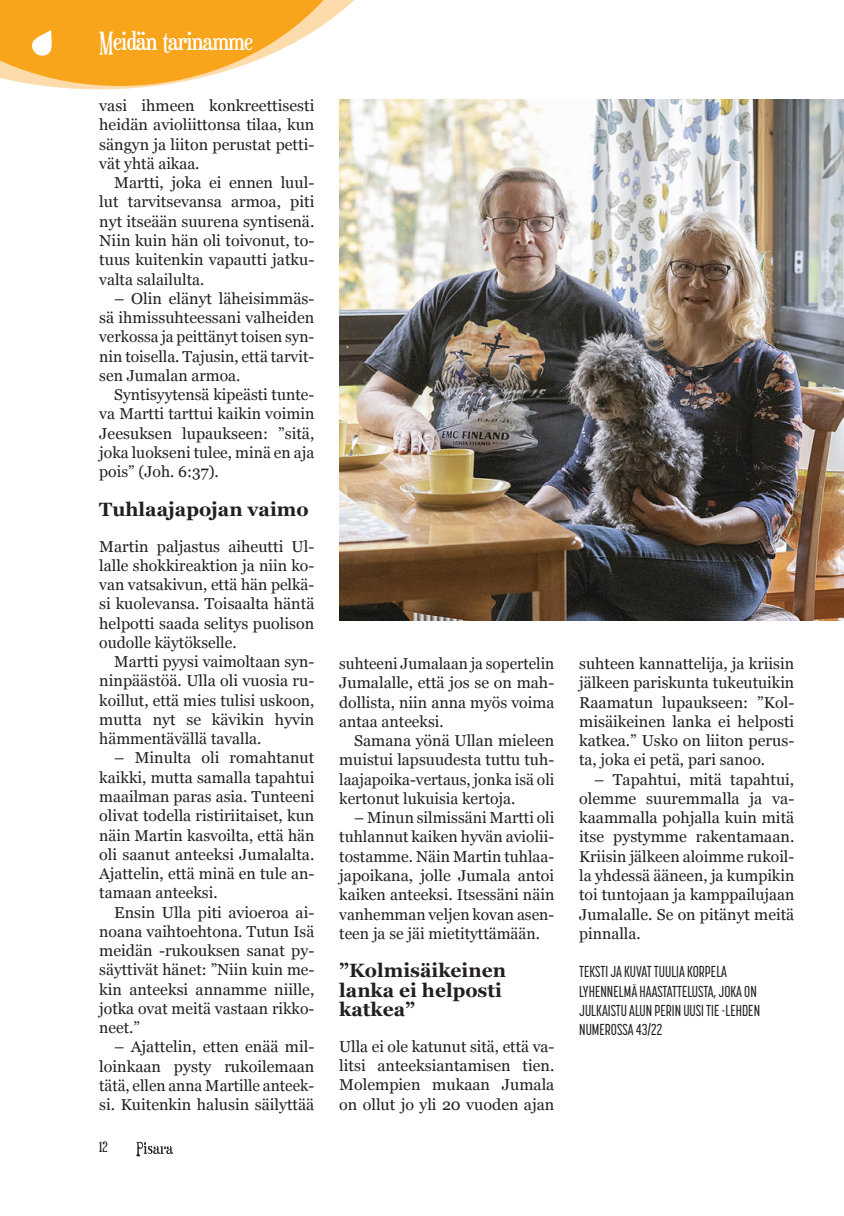
<style>
.page{position:relative;width:844px;height:1216px;background:#fff}
.page>*{position:absolute;margin:0;border:0;box-sizing:border-box;transform-origin:0 0}
.t1{font:24.5px "Euphorigenic";letter-spacing:-.02em;color:#fff}
.Väliotsikko_Georgia{font:700 19.25px/19.2px "Georgia";color:#231f20}
.leipis{font:15.75px/19.2px "Georgia";color:#231f20;text-align:justify}
.Lepis_ei_sis_2{font:15.75px/19.2px "Georgia";color:#231f20;text-align:justify}
.Kirjoittaja{font:500 15.75px/19.2px "Korolev Compressed";color:#231f20}
.t2{font:14px "Euphorigenic";color:#231f20}
</style>
<div class="page">
<img style="left:339px;top:99px;width:504px;height:522px">
<svg style="left:136px;top:1141px;width:37px;height:15px"></svg>
<svg style="left:0;top:0;width:354px;height:89px"></svg>
<p class="t1" style="left:99px;top:26px;width:155px">Meidän tarinamme</p>
<p class="leipis" style="left:99px;top:95px;width:216px">vasi ihmeen konkreettisesti heidän avioliittonsa tilaa, kun sängyn ja liiton perustat petti&shy;vät yhtä aikaa.</p>
<p class="leipis" style="left:99px;top:172px;width:216px;text-indent:15px">Martti, joka ei ennen luul&shy;lut tarvitsevansa armoa, piti nyt itseään suurena syntisenä.<br>Niin kuin hän oli toivonut, to&shy;tuus kuitenkin vapautti jatku&shy;valta salailulta.</p>
<p class="leipis" style="left:99px;top:288px;width:216px;text-indent:15px">– Olin elänyt läheisimmäs&shy;sä ihmissuhteessani valheiden verkossa ja peittänyt toisen syn&shy;nin toisella. Tajusin, että tarvit&shy;sen Jumalan armoa.</p>
<p class="leipis" style="left:99px;top:384px;width:216px;text-indent:15px">Syntisyytensä kipeästi tunte&shy;va Martti tarttui kaikin voimin Jeesuksen lupaukseen: ”sitä, joka luokseni tulee, minä en aja pois” (Joh. 6:37).</p>
<p class="Väliotsikko_Georgia" style="left:99px;top:498px;width:211px">Tuhlaajapojan vaimo</p>
<p class="Lepis_ei_sis_2" style="left:99px;top:536px;width:216px">Martin paljastus aiheutti Ul&shy;lalle shokkireaktion ja niin ko&shy;van vatsakivun, että hän pelkä&shy;si kuolevansa. Toisaalta häntä helpotti saada selitys puolison oudolle käytökselle.</p>
<p class="leipis" style="left:99px;top:651px;width:216px;text-indent:15px">Martti pyysi vaimoltaan syn&shy;ninpäästöä. Ulla oli vuosia ru&shy;koillut, että mies tulisi uskoon, mutta nyt se kävikin hyvin hämmentävällä tavalla.</p>
<p class="leipis" style="left:99px;top:747px;width:216px;text-indent:15px">– Minulta oli romahtanut kaikki, mutta samalla tapahtui maailman paras asia. Tunteeni olivat todella ristiriitaiset, kun näin Martin kasvoilta, että hän oli saanut anteeksi Jumalalta.<br>Ajattelin, että minä en tule an&shy;tamaan anteeksi.</p>
<p class="leipis" style="left:99px;top:901px;width:216px;text-indent:15px">Ensin Ulla piti avioeroa ai&shy;noana vaihtoehtona. Tutun Isä meidän -rukouksen sanat py&shy;säyttivät hänet: ”Niin kuin me&shy;kin anteeksi annamme niille, jotka ovat meitä vastaan rikko&shy;neet.”</p>
<p class="leipis" style="left:99px;top:1036px;width:216px;text-indent:15px">– Ajattelin, etten enää mil&shy;loinkaan pysty rukoilemaan tätä, ellen anna Martille anteek&shy;si. Kuitenkin halusin säilyttää</p>
<p class="t2" style="left:99px;top:1138px;width:10px">12</p>
<p class="leipis" style="left:339px;top:653px;width:216px">suhteeni Jumalaan ja sopertelin Jumalalle, että jos se on mah&shy;dollista, niin anna myös voima antaa anteeksi.</p>
<p class="leipis" style="left:339px;top:730px;width:216px;text-indent:15px">Samana yönä Ullan mieleen muistui lapsuudesta tuttu tuh&shy;laajapoika-vertaus, jonka isä oli kertonut lukuisia kertoja.</p>
<p class="leipis" style="left:339px;top:807px;width:216px;text-indent:15px">– Minun silmissäni Martti oli tuhlannut kaiken hyvän aviolii&shy;tostamme. Näin Martin tuhlaa&shy;japoikana, jolle Jumala antoi kaiken anteeksi. Itsessäni näin vanhemman veljen kovan asen&shy;teen ja se jäi mietityttämään.</p>
<p class="Väliotsikko_Georgia" style="left:339px;top:960px;width:168px">”Kolmisäikeinen lanka ei helposti katkea”</p>
<p class="Lepis_ei_sis_2" style="left:339px;top:1036px;width:216px">Ulla ei ole katunut sitä, että va&shy;litsi anteeksiantamisen tien.<br>Molempien mukaan Jumala on ollut jo yli 20 vuoden ajan</p>
<p class="Lepis_ei_sis_2" style="left:579px;top:653px;width:216px">suhteen kannattelija, ja kriisin jälkeen pariskunta tukeutuikin Raamatun lupaukseen: ”Kol&shy;misäikeinen lanka ei helposti katkea.” Usko on liiton perus&shy;ta, joka ei petä, pari sanoo.</p>
<p class="leipis" style="left:579px;top:769px;width:216px;text-indent:15px">– Tapahtui, mitä tapahtui, olemme suuremmalla ja va&shy;kaammalla pohjalla kuin mitä itse pystymme rakentamaan.<br>Kriisin jälkeen aloimme rukoil&shy;la yhdessä ääneen, ja kumpikin toi tuntojaan ja kamppailujaan Jumalalle. Se on pitänyt meitä pinnalla.</p>
<p class="Kirjoittaja" style="left:579px;top:962px;width:149px">TEKSTI JA KUVAT TUULIA KORPELA</p>
<p class="Kirjoittaja" style="left:579px;top:981px;width:182px">LYHENNELMÄ HAASTATTELUSTA, JOKA ON<br>JULKAISTU ALUN PERIN UUSI TIE -LEHDEN<br>NUMEROSSA 43/22</p>
</div>
